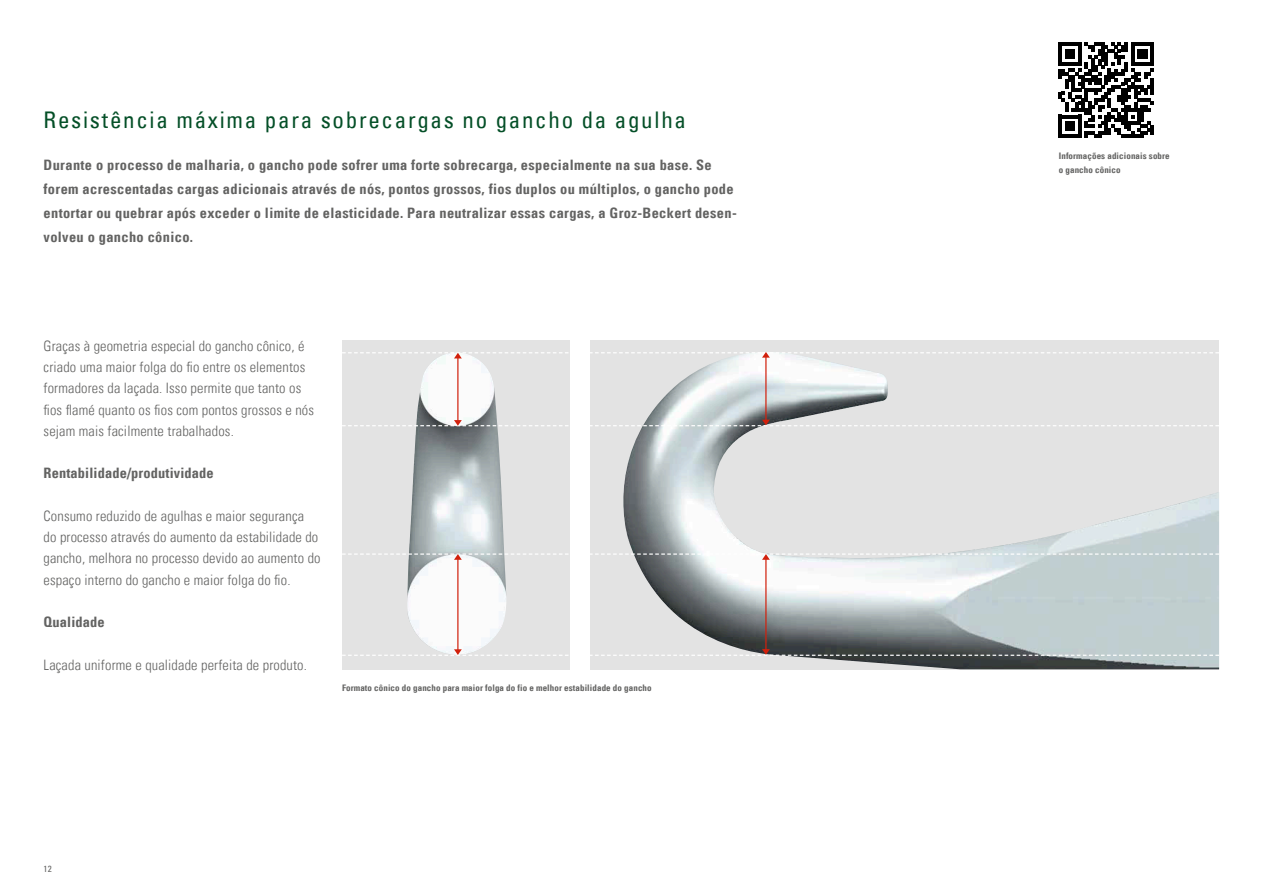
<style>
.page{position:relative;width:1263px;height:893px;background:#fff}
.page>*{position:absolute;margin:0;border:0;box-sizing:border-box;transform-origin:0 0}
.t1{font:condensed 22.95px "Univers Com 57";letter-spacing:.075em;color:#044f27}
.t2{font:14.4px/21.3px "Univers Com 47 Light Cond";letter-spacing:.01em;color:#636362}
.t3{font:14.4px/23.9px "Univers Com 67 Bold Cond";letter-spacing:.025em;color:#636362}
.t4{font:9px/13.4px "Univers Com 67 Bold Cond";letter-spacing:.01em;color:#636362}
.t5{font:condensed 9px "Univers Com 57";color:#636362}
</style>
<div class="page">
<div style="left:591px;top:340px;width:628px;height:329px;background:#e3e3e3"></div>
<img style="left:623px;top:358px;width:596px;height:311px">
<div style="left:342px;top:340px;width:227px;height:330px;background:#e3e3e3"></div>
<img style="left:407px;top:358px;width:99px;height:291px">
<hr style="left:457px;top:356px;width:1px;height:66px;background:#d1200c">
<hr style="left:457px;top:558px;width:1px;height:94px;background:#d1200c">
<hr style="left:765px;top:356px;width:1px;height:66px;background:#d1200c">
<svg style="left:342px;top:352px;width:877px;height:6px"></svg>
<svg style="left:342px;top:420px;width:877px;height:6px"></svg>
<hr style="left:765px;top:558px;width:1px;height:93px;background:#d1200c">
<svg style="left:342px;top:553px;width:877px;height:7px"></svg>
<svg style="left:342px;top:649px;width:877px;height:7px"></svg>
<svg style="left:1058px;top:42px;width:96px;height:96px"></svg>
<h1 class="t1" style="left:44px;top:105px;width:644px">Resistência máxima para sobrecargas no gancho da agulha</h1>
<p class="t3" style="left:44px;top:153px;width:695px">Durante o processo de malharia, o gancho pode sofrer uma forte sobrecarga, especialmente na sua base. Se forem acrescentadas cargas adicionais através de nós, pontos grossos, fios duplos ou múltiplos, o gancho pode entortar ou quebrar após exceder o limite de elasticidade. Para neutralizar essas cargas, a Groz-Beckert desen&shy;volveu o gancho cônico.</p>
<p class="t2" style="left:44px;top:335px;width:272px">Graças à geometria especial do gancho cônico, é criado uma maior folga do fio entre os elementos formadores da laçada. Isso permite que tanto os fios flamé quanto os fios com pontos grossos e nós sejam mais facilmente trabalhados.</p>
<p class="t3" style="left:44px;top:461px;width:172px">Rentabilidade/produtividade</p>
<p class="t2" style="left:44px;top:505px;width:278px">Consumo reduzido de agulhas e maior segurança do processo através do aumento da estabilidade do gancho, melhora no processo devido ao aumento do espaço interno do gancho e maior folga do fio.</p>
<p class="t3" style="left:44px;top:610px;width:63px">Qualidade</p>
<p class="t2" style="left:44px;top:654px;width:265px">Laçada uniforme e qualidade perfeita de produto.</p>
<p class="t4" style="left:342px;top:681px;width:311px">Formato cônico do gancho para maior folga do fio e melhor estabilidade do gancho</p>
<p class="t5" style="left:44px;top:863px;width:10px">12</p>
<p class="t4" style="left:1059px;top:150px;width:112px">Informações adicionais sobre o gancho cônico</p>
</div>
